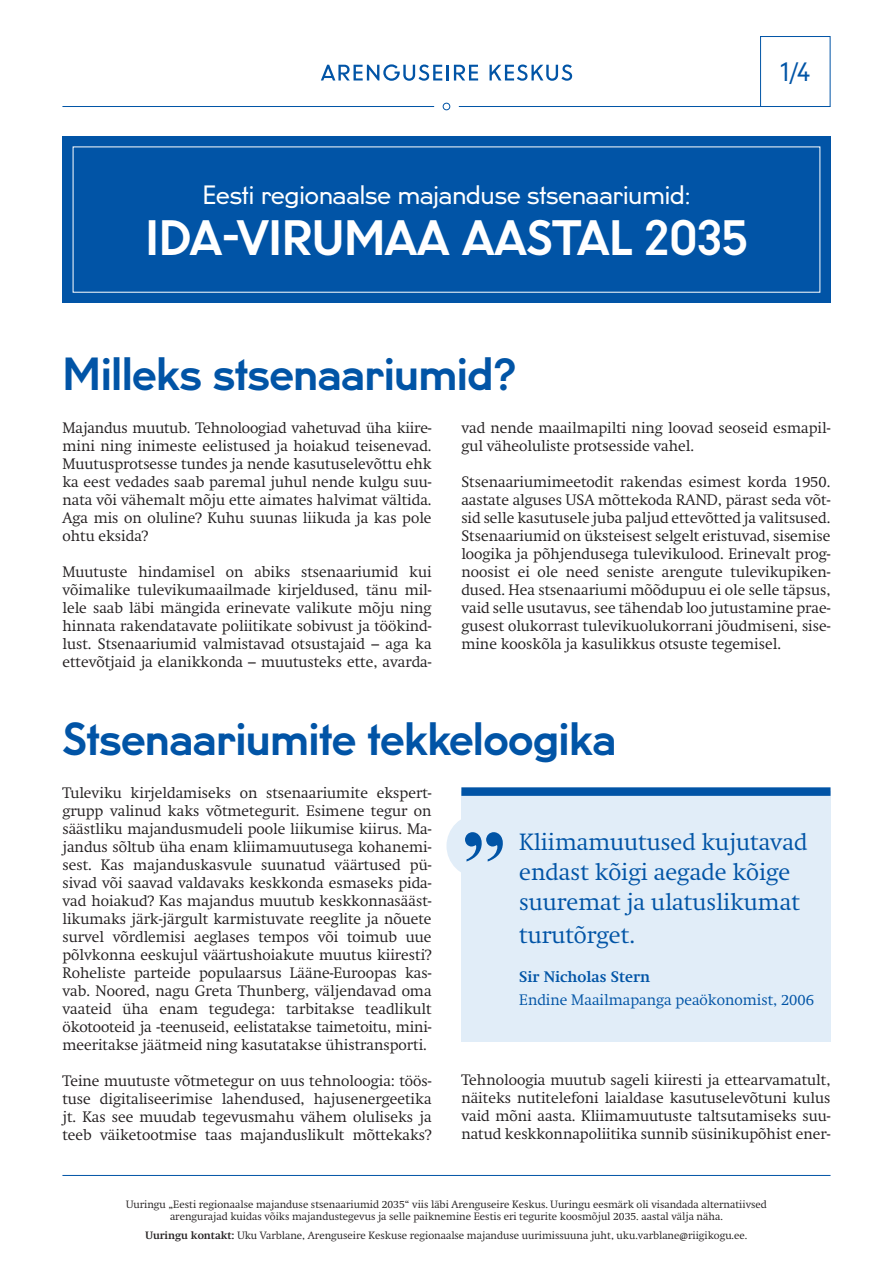
<style>
.page{position:relative;width:893px;height:1263px;background:#fff}
.page>*{position:absolute;margin:0;border:0;box-sizing:border-box;transform-origin:0 0}
.t1{font:700 90px "Times New Roman";color:#0154a6}
.t2{font:700 45px "U8";color:#fff}
.t3{font:700 42px "U8";color:#0154a6}
.t4{font:24px "U8";color:#fff}
.t5{font:24px "U8";color:#0154a6}
.t6{font:300 23.25px/30px "Swift";color:#0154a6}
.t7{font:300 15px/18px "Swift";color:#231f20;text-align:justify}
.t8{font:300 15px "Swift";color:#0154a6}
.t9{font:700 15px "Swift";color:#0154a6}
.t10{font:300 10.5px/12.6px "Swift";color:#231f20;text-align:center}
.s1{font-weight:700}
</style>
<div class="page">
<svg style="left:321px;top:64px;width:121px;height:17px"></svg>
<hr style="left:446px;top:65px;width:3px;height:15px;background:#0154a6">
<svg style="left:454px;top:65px;width:24px;height:15px"></svg>
<svg style="left:489px;top:65px;width:83px;height:16px"></svg>
<hr style="left:62px;top:106px;width:372px;height:1px;background:#0154a6">
<hr style="left:459px;top:106px;width:371px;height:1px;background:#0154a6">
<div style="left:443px;top:103px;width:7px;height:7px;border:1px solid #0154a6;border-radius:50%"></div>
<div style="left:760px;top:36px;width:70px;height:71px;border:1px solid #0154a6"></div>
<hr style="left:62px;top:1175px;width:768px;height:1px;background:#0154a6">
<div style="left:62px;top:136px;width:768px;height:167px;background:#0154a6"></div>
<div style="left:461px;top:792px;width:369px;height:250px;background:#e1edf8"></div>
<div style="left:461px;top:787px;width:369px;height:9px;background:#0154a6"></div>
<div style="left:446px;top:814px;width:64px;height:63px;background:#e1edf8;border-radius:50%"></div>
<h3 class="t5" style="left:780px;top:54px;width:31px">1/4</h3>
<h3 class="t4" style="left:202px;top:177px;width:490px">Eesti regionaalse majanduse stsenaariumid:</h3>
<h2 class="t2" style="left:145px;top:203px;width:604px">Ida-Vi rumaa aastal 2035</h2>
<h3 class="t3" style="left:62px;top:341px;width:455px">M illeks stsenaariumid?</h3>
<p class="t7" style="left:62px;top:419px;width:371px">Majandus muutub. Tehnoloogiad vahetuvad üha kiire&shy;mini ning inimeste eelistused ja hoiakud teisenevad.<br>Muutusprotsesse tundes ja nende kasutuselevõttu ehk ka eest vedades saab paremal juhul nende kulgu suu&shy;nata või vähemalt mõju ette aimates halvimat vältida.<br>Aga mis on oluline? Kuhu suunas liikuda ja kas pole ohtu eksida?</p>
<p class="t7" style="left:62px;top:563px;width:371px">Muutuste hindamisel on abiks stsenaariumid kui võimalike tulevikumaailmade kirjeldused, tänu mil&shy;lele saab läbi mängida erinevate valikute mõju ning hinnata rakendatavate poliitikate sobivust ja töökind&shy;lust. Stsenaariumid valmistavad otsustajaid – aga ka ettevõtjaid ja elanikkonda – muutusteks ette, avarda-</p>
<p class="t7" style="left:461px;top:419px;width:371px">vad nende maailmapilti ning loovad seoseid esmapil&shy;gul väheoluliste protsesside vahel.</p>
<p class="t7" style="left:461px;top:473px;width:371px">Stsenaariumimeetodit rakendas esimest korda 1950. aastate alguses USA mõttekoda RAND, pärast seda võt&shy;sid selle kasutusele juba paljud ettevõtted ja valitsused.<br>Stsenaariumid on üksteisest selgelt eristuvad, sisemise loogika ja põhjendusega tulevikulood. Erinevalt prog&shy;noosist ei ole need seniste arengute tulevikupiken&shy;dused. Hea stsenaariumi mõõdupuu ei ole selle täpsus, vaid selle usutavus, see tähendab loo jutustamine prae&shy;gusest olukorrast tulevikuolukorrani jõudmiseni, sise&shy;mine kooskõla ja kasulikkus otsuste tegemisel.</p>
<h3 class="t3" style="left:62px;top:706px;width:555px">Stsenaariumite tekkeloogika</h3>
<p class="t7" style="left:62px;top:784px;width:371px">Tuleviku kirjeldamiseks on stsenaariumite ekspert&shy;grupp valinud kaks võtmetegurit. Esimene tegur on säästliku majandusmudeli poole liikumise kiirus. Ma&shy;jandus sõltub üha enam kliimamuutusega kohanemi&shy;sest. Kas majanduskasvule suunatud väärtused pü&shy;sivad või saavad valdavaks keskkonda esmaseks pida&shy;vad hoiakud? Kas majandus muutub keskkonnasääst&shy;likumaks järk-järgult karmistuvate reeglite ja nõuete survel võrdlemisi aeglases tempos või toimub uue põlvkonna eeskujul väärtushoiakute muutus kiiresti?<br>Roheliste parteide populaarsus Lääne-Euroopas kas&shy;vab. Noored, nagu Greta Thunberg, väljendavad oma vaateid üha enam tegudega: tarbitakse teadlikult ökotooteid ja -teenuseid, eelistatakse taimetoitu, mini&shy;meeritakse jäätmeid ning kasutatakse ühistransporti.</p>
<p class="t7" style="left:62px;top:1072px;width:371px">Teine muutuste võtmetegur on uus tehnoloogia: töös&shy;tuse digitaliseerimise lahendused, hajusenergeetika jt. Kas see muudab tegevusmahu vähem oluliseks ja teeb väiketootmise taas majanduslikult mõttekaks?</p>
<p class="t7" style="left:461px;top:1071px;width:371px">Tehnoloogia muutub sageli kiiresti ja ettearvamatult, näiteks nutitelefoni laialdase kasutuselevõtuni kulus vaid mõni aasta. Kliimamuutuste taltsutamiseks suu&shy;natud keskkonnapoliitika sunnib süsinikupõhist ener-</p>
<h1 class="t1" style="left:461px;top:753px;width:46px">„</h1>
<h3 class="t6" style="left:519px;top:827px;width:290px">Kliimamuutused kujutavad endast kõigi aegade kõige suuremat ja ulatuslikumat</h3>
<h3 class="t6" style="left:519px;top:920px;width:117px">turutõrget.</h3>
<p class="t9" style="left:519px;top:968px;width:132px">Sir Nicholas Stern</p>
<p class="t8" style="left:519px;top:991px;width:296px">Endine Maailmapanga peaökonomist, 2006</p>
<p class="t10" style="left:126px;top:1198px;width:642px">Uuringu „Eesti regionaalse majanduse stsenaariumid 2035“ viis läbi Arenguseire Keskus. Uuringu eesmärk oli visandada alternatiivsed arengurajad kuidas võiks majandustegevus ja selle paiknemine Eestis eri tegurite koosmõjul 2035. aastal välja näha.</p>
<p class="t10" style="left:145px;top:1229px;width:604px"><span class="s1">Uuringu kontakt:</span> Uku Varblane, Arenguseire Keskuse regionaalse majanduse uurimissuuna juht, uku.varblane@riigikogu.ee.</p>
</div>
